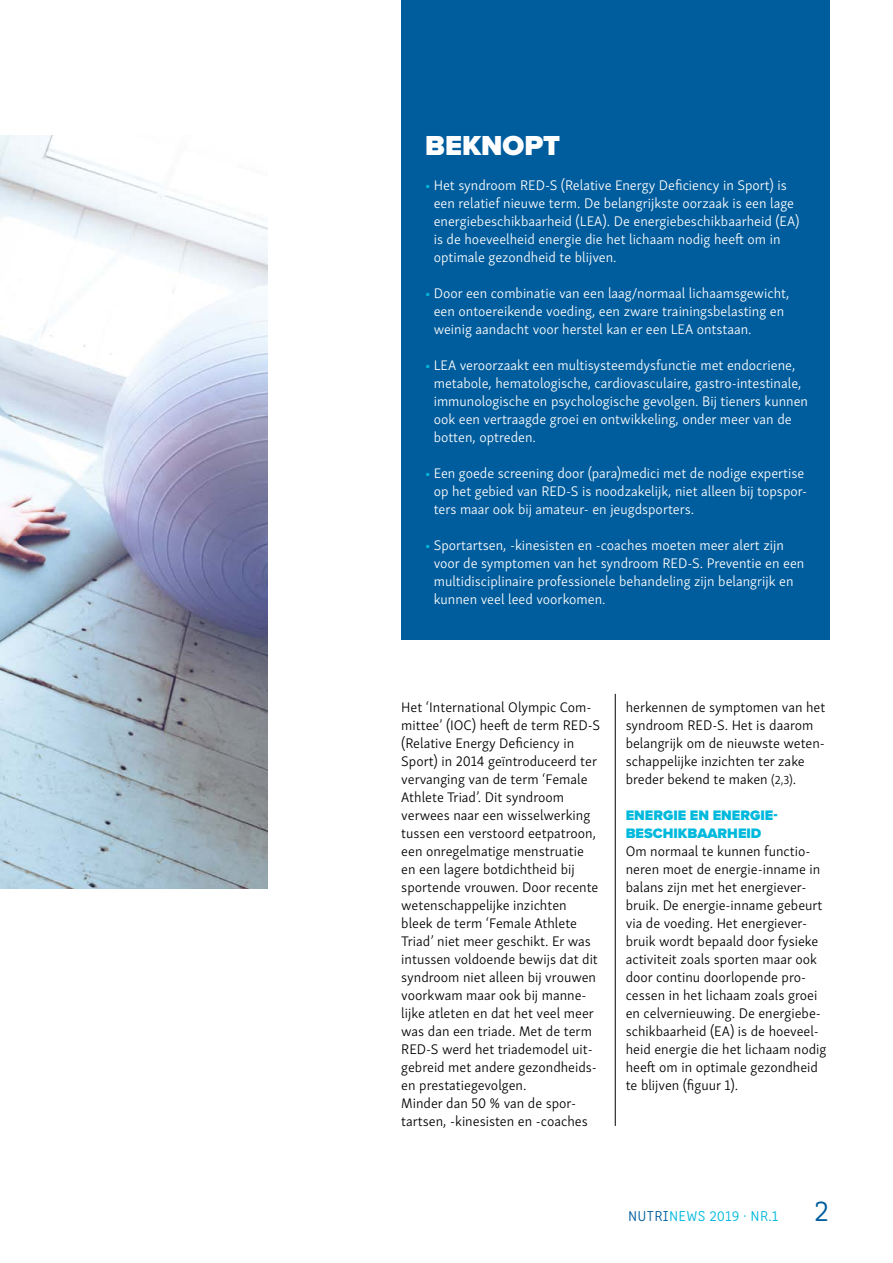
<style>
.page{position:relative;width:893px;height:1263px;background:#fff}
.page>*{position:absolute;margin:0;border:0;box-sizing:border-box;transform-origin:0 0}
.t1{font:900 28.5px "Proxima Nova";color:#fff}
.t2{font:300 15px "Clone Rounded";letter-spacing:.02em;color:#00b9dc}
.t3{font:300 14.25px/18px "Skolar Sans";color:#000}
.t4{font:300 14.25px/18px "Skolar Sans";color:#fff}
.t5{font:900 14.25px/18px "Proxima Nova";color:#00b9dc}
.s1{color:#00b9dc}
.s2{font-size:12px}
.s3{color:#005d9d}
.s4{font-size:30px;color:#005d9d}
</style>
<div class="page">
<img style="left:0;top:136px;width:267px;height:752px">
<hr style="left:615px;top:694px;width:1px;height:432px;background:#000">
<div style="left:401px;top:0;width:429px;height:640px;background:#005d9d"></div>
<h1 class="t1" style="left:425px;top:129px;width:137px">BEKNOPT</h1>
<p class="t4" style="left:434px;top:175px;width:367px;text-indent:-9px"><span class="s1">•</span> Het syndroom RED-S (Relative Energy Deficiency in Sport) is een relatief nieuwe term. De belangrijkste oorzaak is een lage energiebeschikbaarheid (LEA). De energiebeschikbaarheid (EA) is de hoeveelheid energie die het lichaam nodig heeft om in optimale gezondheid te blijven.</p>
<p class="t4" style="left:434px;top:283px;width:357px;text-indent:-9px"><span class="s1">•</span> Door een combinatie van een laag/normaal lichaamsgewicht, een ontoereikende voeding, een zware trainingsbelasting en weinig aandacht voor herstel kan er een LEA ontstaan.</p>
<p class="t4" style="left:434px;top:355px;width:376px;text-indent:-9px"><span class="s1">•</span> LEA veroorzaakt een multisysteemdysfunctie met endocriene, metabole, hematologische, cardiovasculaire, gastro-intestinale, immunologische en psychologische gevolgen. Bij tieners kunnen ook een vertraagde groei en ontwikkeling, onder meer van de botten, optreden.</p>
<p class="t4" style="left:434px;top:463px;width:375px;text-indent:-9px"><span class="s1">•</span> Een goede screening door (para)medici met de nodige expertise op het gebied van RED-S is noodzakelijk, niet alleen bij topspor&shy;ters maar ook bij amateur- en jeugdsporters.</p>
<p class="t4" style="left:434px;top:535px;width:372px;text-indent:-9px"><span class="s1">•</span> Sportartsen, -kinesisten en -coaches moeten meer alert zijn voor de symptomen van het syndroom RED-S. Preventie en een multidisciplinaire professionele behandeling zijn belangrijk en kunnen veel leed voorkomen.</p>
<p class="t3" style="left:401px;top:697px;width:200px">Het ‘International Olympic Com&shy;mittee’ (IOC) heeft de term RED-S (Relative Energy Deficiency in<br>Sport) in 2014 geïntroduceerd ter vervanging van de term ‘Female<br>Athlete Triad’. Dit syndroom verwees naar een wisselwerking tussen een verstoord eetpatroon, een onregelmatige menstruatie en een lagere botdichtheid bij sportende vrouwen. Door recente wetenschappelijke inzichten bleek de term ‘Female Athlete<br>Triad’ niet meer geschikt. Er was intussen voldoende bewijs dat dit syndroom niet alleen bij vrouwen voorkwam maar ook bij manne&shy;lijke atleten en dat het veel meer was dan een triade. Met de term<br>RED-S werd het triademodel uit&shy;gebreid met andere gezondheids&shy;en prestatiegevolgen.<br>Minder dan 50 % van de spor&shy;tartsen, -kinesisten en -coaches</p>
<p class="t3" style="left:626px;top:697px;width:201px">herkennen de symptomen van het syndroom RED-S. Het is daarom belangrijk om de nieuwste weten&shy;schappelijke inzichten ter zake breder bekend te maken <span class="s2">(2,3)</span>.</p>
<p class="t5" style="left:626px;top:807px;width:153px">ENERGIE EN ENERGIE-<br>BESCHIKBAARHEID</p>
<p class="t3" style="left:626px;top:841px;width:202px">Om normaal te kunnen functio&shy;neren moet de energie-inname in balans zijn met het energiever&shy;bruik. De energie-inname gebeurt via de voeding. Het energiever&shy;bruik wordt bepaald door fysieke activiteit zoals sporten maar ook door continu doorlopende pro&shy;cessen in het lichaam zoals groei en celvernieuwing. De energiebe&shy;schikbaarheid (EA) is de hoeveel&shy;heid energie die het lichaam nodig heeft om in optimale gezondheid te blijven (figuur 1).</p>
<p class="t2" style="left:628px;top:1205px;width:203px"><span class="s3">NUTRI</span>NEWS 2019 · NR.1 <span class="s4">2</span></p>
</div>
